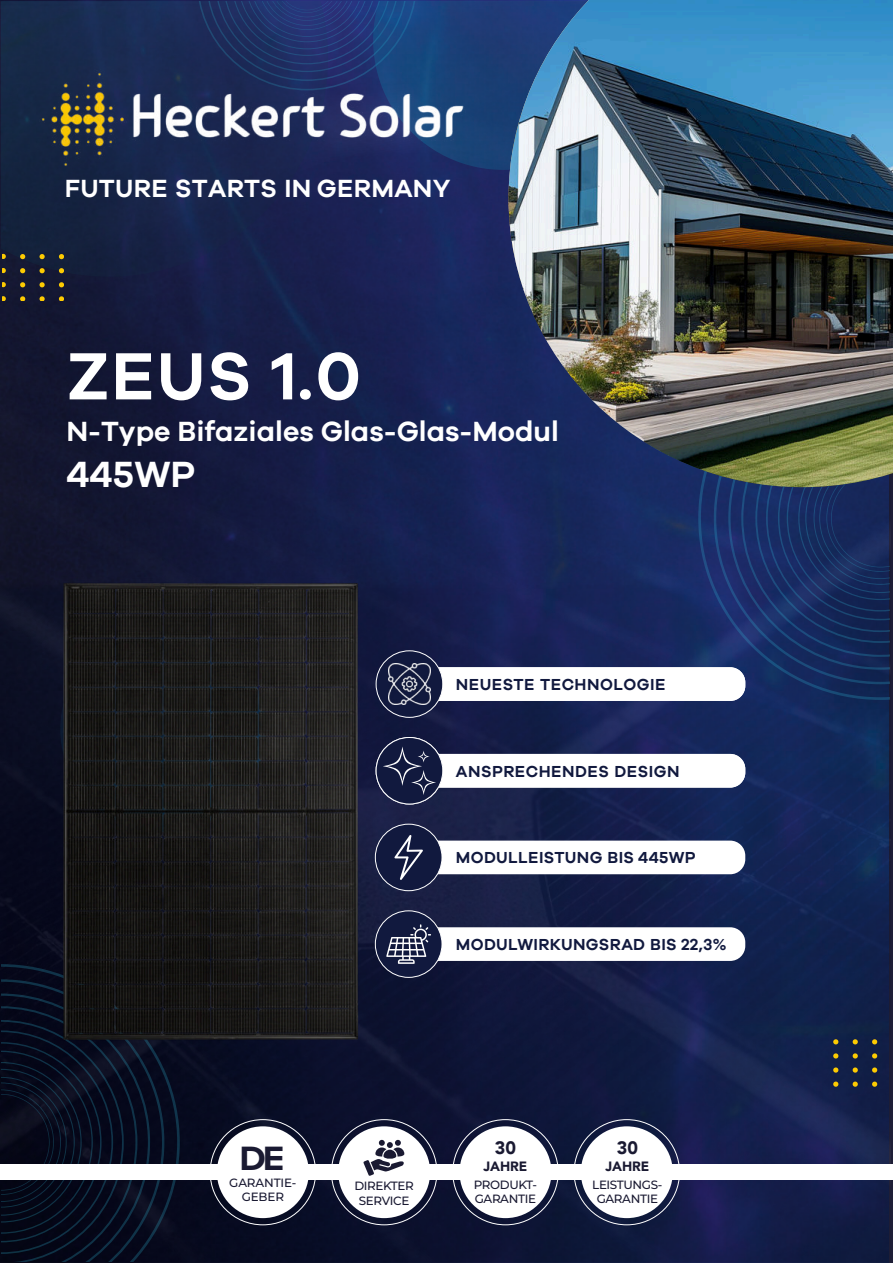
<style>
.page{position:relative;width:893px;height:1263px;background:#fff}
.page>*{position:absolute;margin:0;border:0;box-sizing:border-box;transform-origin:0 0}
.t1{font:600 68.85px "Galano Grotesque";color:#fff}
.t2{font:600 37.65px "Galano Grotesque";color:#fff}
.t3{font:700 34.95px "Proxima Nova";color:#1a1a32;scale:1.05 1}
.t4{font:600 28.65px "Galano Grotesque";color:#fff}
.t5{font:600 25.65px "Galano Grotesque";letter-spacing:.01em;color:#fff}
.t6{font:900 18px "Avenir";color:#1a1a32}
.t7{font:600 16.5px "Galano Grotesque";letter-spacing:.02em;color:#11193e}
.t8{font:900 13.5px "Avenir";color:#1a1a32}
.t9{font:500 12px/14.4px "Montserrat";letter-spacing:-.03em;color:#1a1a32;text-align:center}
.t10{font:500 12px/14.4px "Montserrat";letter-spacing:-.01em;color:#1a1a32;text-align:center}
</style>
<div class="page">
<img style="left:0;top:0;width:890px;height:1263px">
<svg style="left:698px;top:487px;width:192px;height:213px;background:#172e64"></svg>
<svg style="left:714px;top:487px;width:176px;height:197px;background:#192f67"></svg>
<svg style="left:728px;top:487px;width:162px;height:183px;background:#193068"></svg>
<svg style="left:741px;top:487px;width:149px;height:170px;background:#182d62"></svg>
<svg style="left:328px;top:1px;width:45px;height:51px;background:#26357a"></svg>
<svg style="left:1px;top:964px;width:178px;height:298px;background:#080f23"></svg>
<svg style="left:1px;top:979px;width:163px;height:283px;background:#091024"></svg>
<svg style="left:1px;top:993px;width:149px;height:269px;background:#080e20"></svg>
<img style="left:373px;top:1px;width:135px;height:168px">
<img style="left:1px;top:1px;width:327px;height:276px">
<img style="left:508px;top:1px;width:385px;height:486px">
<svg style="left:872px;top:1039px;width:5px;height:5px"></svg>
<svg style="left:872px;top:1053px;width:5px;height:5px"></svg>
<svg style="left:872px;top:1067px;width:5px;height:6px"></svg>
<svg style="left:872px;top:1081px;width:5px;height:6px"></svg>
<svg style="left:853px;top:1039px;width:5px;height:5px"></svg>
<svg style="left:853px;top:1053px;width:5px;height:5px"></svg>
<svg style="left:853px;top:1067px;width:5px;height:6px"></svg>
<svg style="left:853px;top:1081px;width:5px;height:6px"></svg>
<svg style="left:833px;top:1039px;width:5px;height:5px"></svg>
<svg style="left:833px;top:1053px;width:5px;height:5px"></svg>
<svg style="left:833px;top:1067px;width:5px;height:6px"></svg>
<svg style="left:833px;top:1081px;width:5px;height:6px"></svg>
<svg style="left:3px;top:254px;width:3px;height:5px"></svg>
<svg style="left:3px;top:268px;width:3px;height:5px"></svg>
<svg style="left:3px;top:282px;width:3px;height:5px"></svg>
<svg style="left:3px;top:296px;width:3px;height:5px"></svg>
<svg style="left:20px;top:254px;width:5px;height:5px"></svg>
<svg style="left:20px;top:268px;width:5px;height:5px"></svg>
<svg style="left:20px;top:282px;width:5px;height:5px"></svg>
<svg style="left:20px;top:296px;width:5px;height:5px"></svg>
<svg style="left:40px;top:254px;width:5px;height:5px"></svg>
<svg style="left:40px;top:268px;width:5px;height:5px"></svg>
<svg style="left:40px;top:282px;width:5px;height:5px"></svg>
<svg style="left:40px;top:296px;width:5px;height:5px"></svg>
<svg style="left:59px;top:254px;width:5px;height:5px"></svg>
<svg style="left:59px;top:268px;width:5px;height:5px"></svg>
<svg style="left:59px;top:282px;width:5px;height:5px"></svg>
<svg style="left:59px;top:296px;width:5px;height:5px"></svg>
<img style="left:33px;top:52px;width:441px;height:127px">
<img style="left:52px;top:572px;width:317px;height:479px">
<div style="left:387px;top:754px;width:358px;height:33px;background:#fff;border-radius:15px"></div>
<div style="left:376px;top:737px;width:67px;height:67px;background:#11193e;border:1px solid #fff;border-radius:50%"></div>
<svg style="left:383px;top:746px;width:53px;height:49px"></svg>
<div style="left:387px;top:667px;width:358px;height:34px;background:#fff;border-radius:15px"></div>
<div style="left:376px;top:650px;width:67px;height:68px;background:#11193e;border:1px solid #fff;border-radius:50%"></div>
<img style="left:389px;top:663px;width:41px;height:42px">
<div style="left:387px;top:841px;width:358px;height:33px;background:#fff;border-radius:15px"></div>
<div style="left:375px;top:824px;width:67px;height:67px;background:#11193e;border:1px solid #fff;border-radius:50%"></div>
<svg style="left:394px;top:835px;width:29px;height:45px"></svg>
<div style="left:387px;top:927px;width:358px;height:34px;background:#fff;border-radius:15px"></div>
<div style="left:375px;top:910px;width:67px;height:68px;background:#11193e;border:1px solid #fff;border-radius:50%"></div>
<svg style="left:386px;top:924px;width:45px;height:40px"></svg>
<div style="left:1px;top:1165px;width:892px;height:15px;background:#fff"></div>
<div style="left:217px;top:1126px;width:92px;height:92px;background:#fff;border-radius:50%"></div>
<div style="left:338px;top:1126px;width:92px;height:92px;background:#fff;border-radius:50%"></div>
<svg style="left:363px;top:1140px;width:41px;height:36px"></svg>
<div style="left:459px;top:1126px;width:92px;height:92px;background:#fff;border-radius:50%"></div>
<div style="left:581px;top:1126px;width:92px;height:92px;background:#fff;border-radius:50%"></div>
<h3 class="t5" style="left:65px;top:178px;width:387px">FUTURE STARTS IN GERMANY</h3>
<h1 class="t1" style="left:66px;top:349px;width:296px">ZEUS 1.0</h1>
<h3 class="t4" style="left:66px;top:420px;width:494px">N-Type Bifaziales Glas-Glas-Modul</h3>
<h2 class="t2" style="left:66px;top:460px;width:131px">445WP</h2>
<p class="t7" style="left:456px;top:678px;width:211px">NEUESTE TECHNOLOGIE</p>
<p class="t7" style="left:456px;top:765px;width:225px">ANSPRECHENDES DESIGN</p>
<p class="t7" style="left:456px;top:851px;width:241px">MODULLEISTUNG BIS 445WP</p>
<p class="t7" style="left:456px;top:938px;width:272px">MODULWIRKUNGSRAD BIS 22,3%</p>
<h3 class="t3" style="left:239px;top:1143px;width:44px">DE</h3>
<p class="t10" style="left:229px;top:1175px;width:69px">GARANTIE-<br>GEBER</p>
<p class="t9" style="left:354px;top:1178px;width:61px">DIREKTER<br>SERVICE</p>
<p class="t6" style="left:495px;top:1133px;width:23px">30</p>
<p class="t8" style="left:483px;top:1154px;width:46px">JAHRE</p>
<p class="t9" style="left:474px;top:1177px;width:65px;text-align:left">PRODUKT-<br>GARANTIE</p>
<p class="t6" style="left:617px;top:1133px;width:23px">30</p>
<p class="t8" style="left:605px;top:1154px;width:46px">JAHRE</p>
<p class="t9" style="left:592px;top:1177px;width:72px">LEISTUNGS-<br>GARANTIE</p>
</div>
